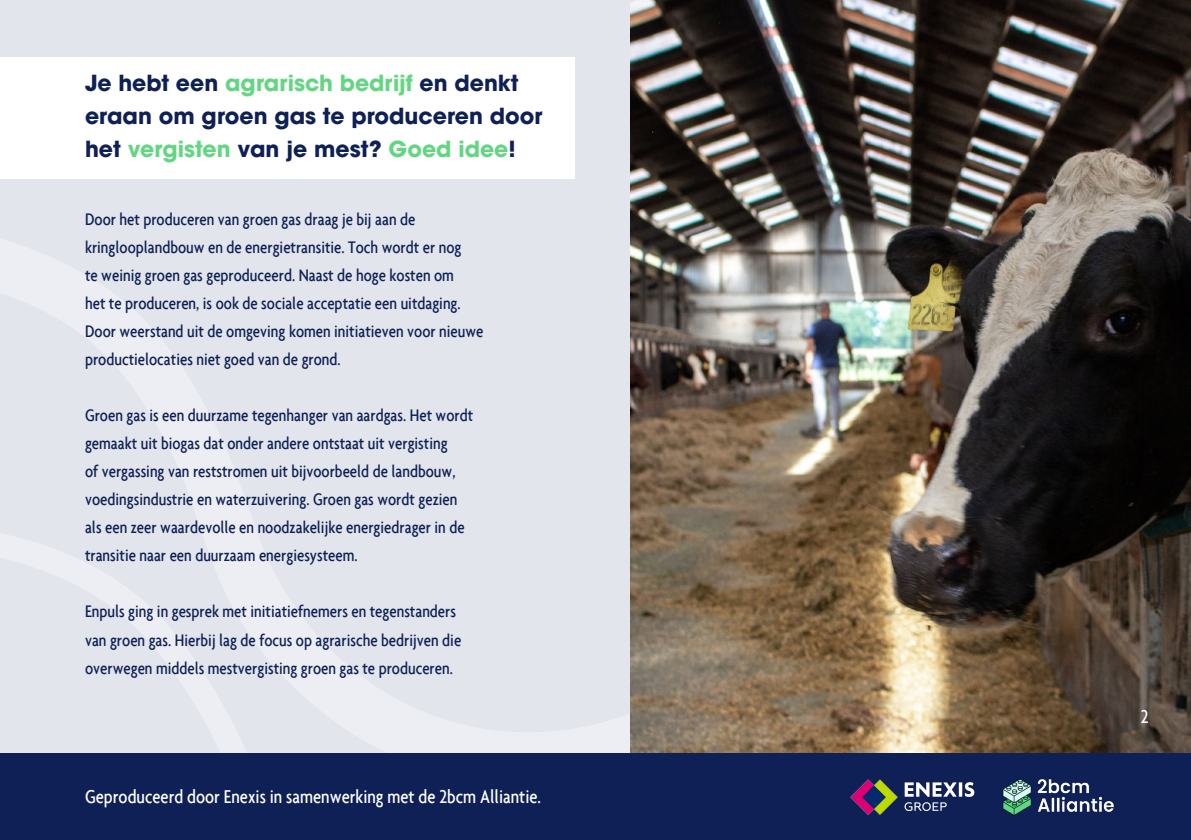
<style>
.page{position:relative;width:1191px;height:840px;background:#fff}
.page>*{position:absolute;margin:0;border:0;box-sizing:border-box;transform-origin:0 0}
.t1{font:700 22px/32.8px "ITC Avant Garde Pro";color:#0e2055}
.t2{font:500 condensed 20px "Agenda";color:#fff}
.t3{font:500 condensed 18px/28px "Agenda";color:#0e2055}
.s1{color:#64d683}
</style>
<div class="page">
<div style="left:0;top:0;width:1191px;height:805px;background:#e2e5ec"></div>
<div style="left:0;top:58px;width:574px;height:121px;background:#fff"></div>
<img style="left:630px;top:0;width:561px;height:753px">
<div style="left:0;top:753px;width:1191px;height:86px;background:#0e2055"></div>
<img style="left:1002px;top:779px;width:112px;height:36px">
<img style="left:850px;top:779px;width:48px;height:36px">
<svg style="left:904px;top:782px;width:70px;height:28px"></svg>
<p class="t1" style="left:85px;top:66px;width:459px">Je hebt een <span class="s1">agrarisch bedrijf</span> en denkt eraan om groen gas te produceren door het <span class="s1">vergisten</span> van je mest? <span class="s1">Goed idee</span>!</p>
<p class="t3" style="left:85px;top:205px;width:400px">Door het produceren van groen gas draag je bij aan de kringlooplandbouw en de energietransitie. Toch wordt er nog<br>te weinig groen gas geproduceerd. Naast de hoge kosten om<br>het te produceren, is ook de sociale acceptatie een uitdaging.<br>Door weerstand uit de omgeving komen initiatieven voor nieuwe productielocaties niet goed van de grond.</p>
<p class="t3" style="left:85px;top:401px;width:389px">Groen gas is een duurzame tegenhanger van aardgas. Het wordt gemaakt uit biogas dat onder andere ontstaat uit vergisting<br>of vergassing van reststromen uit bijvoorbeeld de landbouw, voedingsindustrie en waterzuivering. Groen gas wordt gezien als een zeer waardevolle en noodzakelijke energiedrager in de transitie naar een duurzaam energiesysteem.</p>
<p class="t3" style="left:85px;top:597px;width:378px">Enpuls ging in gesprek met initiatiefnemers en tegenstanders van groen gas. Hierbij lag de focus op agrarische bedrijven die overwegen middels mestvergisting groen gas te produceren.</p>
<p class="t2" style="left:85px;top:784px;width:457px">Geproduceerd door Enexis in samenwerking met de 2bcm Alliantie.</p>
<p class="t2" style="left:1140px;top:704px;width:9px">2</p>
</div>
